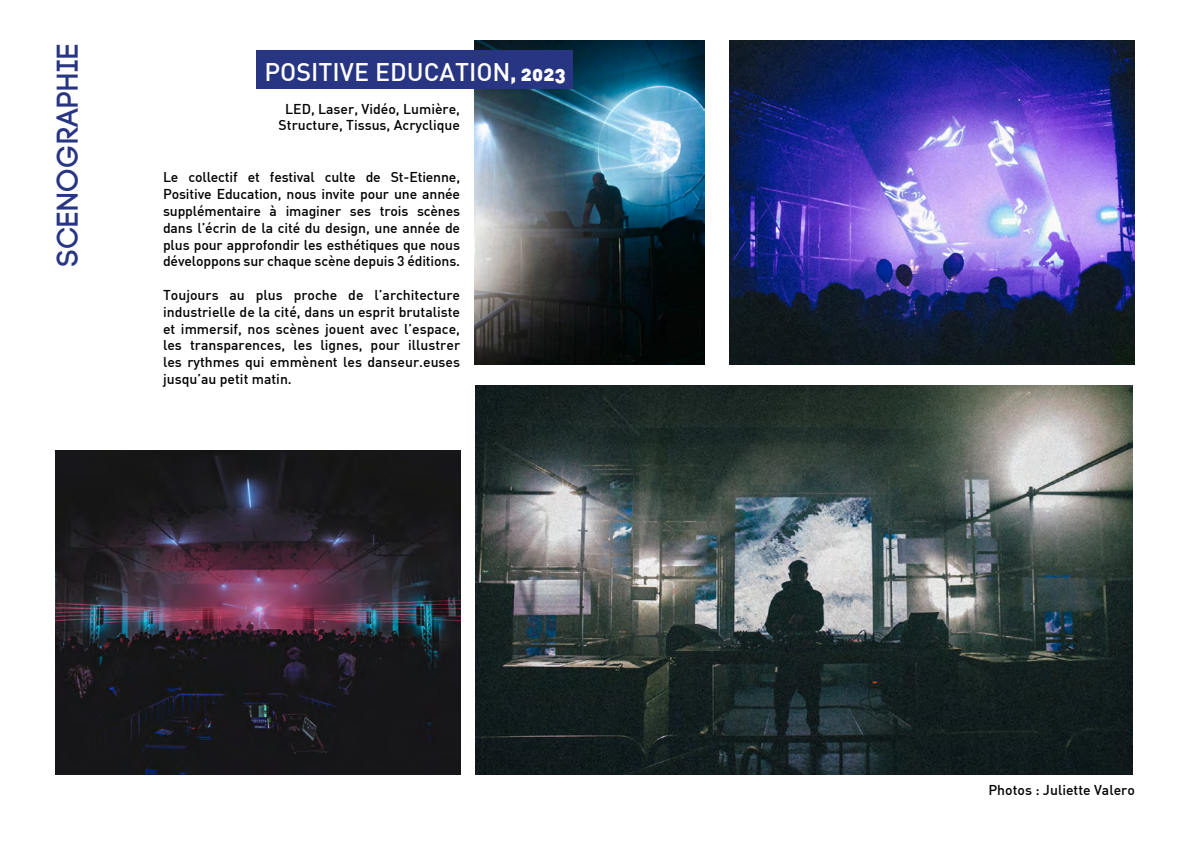
<style>
.page{position:relative;width:1191px;height:842px;background:#fff}
.page>*{position:absolute;margin:0;border:0;box-sizing:border-box;transform-origin:0 0}
.t1{font:700 30px "Code";letter-spacing:.05em;color:#283583}
.t2{font:500 25px "DIN";color:#fff}
.t3{font:500 14px/16.8px "DIN";color:#000;text-align:justify}
.s1{font-family:"DIN Black Alternate";font-weight:400;font-size:20px}
</style>
<div class="page">
<img style="left:475px;top:40px;width:230px;height:324px">
<img style="left:729px;top:40px;width:405px;height:324px">
<img style="left:55px;top:451px;width:405px;height:323px">
<div style="left:256px;top:50px;width:317px;height:38px;background:#283583"></div>
<img style="left:476px;top:386px;width:656px;height:388px">
<h1 class="t1" style="left:52px;top:266px;width:224px;rotate:-90deg">SCENOGRAPHIE</h1>
<h2 class="t2" style="left:264px;top:56px;width:303px">POSITIVE EDUCATION<span class="s1">, 2023</span></h2>
<p class="t3" style="left:279px;top:100px;width:183px;text-align:center">LED, Laser, Vidéo, Lumière,<br>Structure, Tissus, Acryclique</p>
<p class="t3" style="left:163px;top:168px;width:299px">Le collectif et festival culte de St-Etienne, Positive Education, nous invite pour une année supplémentaire à imaginer ses trois scènes dans l’écrin de la cité du design, une année de plus pour approfondir les esthétiques que nous développons sur chaque scène depuis 3 éditions.</p>
<p class="t3" style="left:163px;top:286px;width:298px">Toujours au plus proche de l’architecture industrielle de la cité, dans un esprit brutaliste et immersif, nos scènes jouent avec l’espace, les transparences, les lignes, pour illustrer les rythmes qui emmènent les danseur.euses jusqu’au petit matin.</p>
<p class="t3" style="left:988px;top:781px;width:148px">Photos : Juliette Valero</p>
</div>
